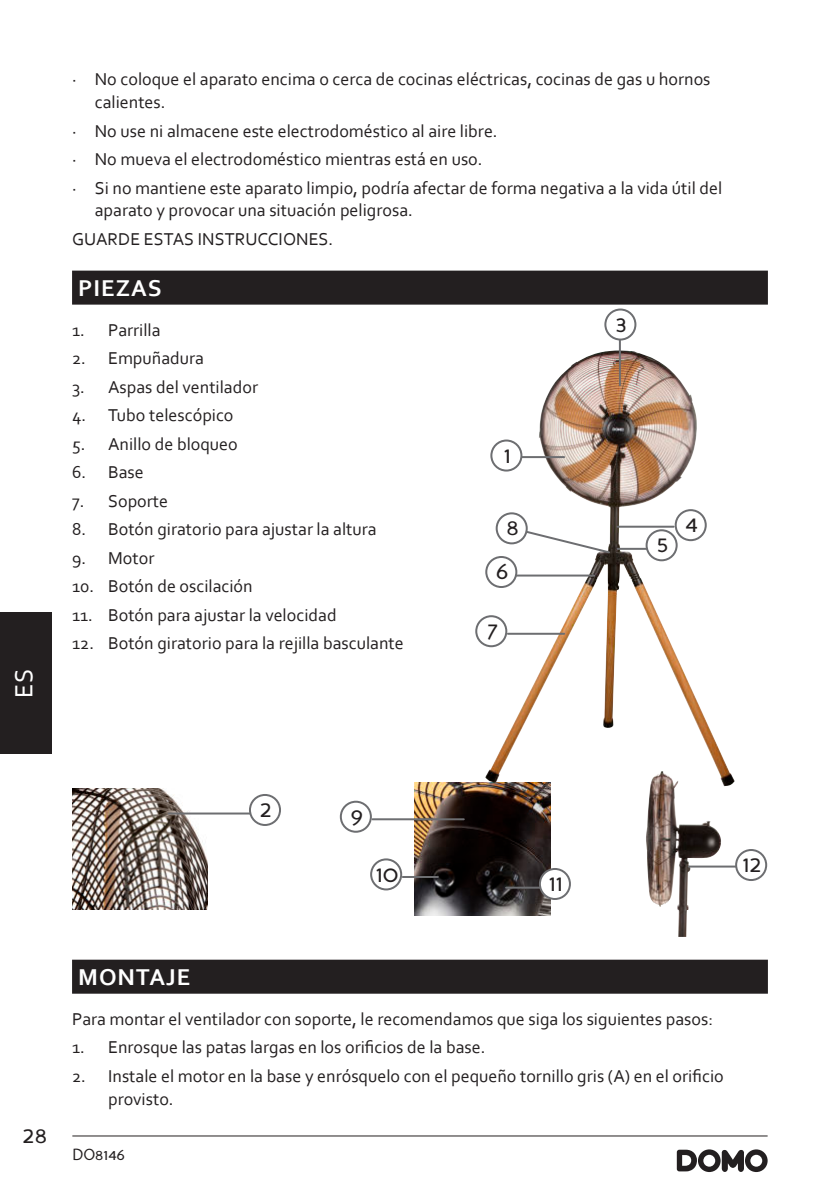
<style>
.page{position:relative;width:840px;height:1191px;background:#fff}
.page>*{position:absolute;margin:0;border:0;box-sizing:border-box;transform-origin:0 0}
.t1{font:26px "Corbel";color:#fff}
.t2{font:24px/43.6px "Perspective Sans";color:#231f20;text-align:center}
.t3{font:700 24px "Corbel";letter-spacing:.04em;color:#fff}
.t4{font:18px/28.4px "Corbel";color:#231f20}
.t5{font:16px "Perspective Sans";color:#231f20}
</style>
<div class="page">
<hr style="left:72px;top:1135px;width:695px;height:1px;background:#231f20">
<svg style="left:676px;top:1149px;width:91px;height:23px"></svg>
<div style="left:0;top:612px;width:51px;height:142px;background:#231f20"></div>
<div style="left:72px;top:271px;width:695px;height:34px;background:#231f20"></div>
<div style="left:72px;top:959px;width:695px;height:34px;background:#231f20"></div>
<img style="left:646px;top:786px;width:75px;height:151px">
<hr style="left:688px;top:865px;width:52px;height:2px;background:#6d6e71">
<div style="left:735px;top:850px;width:30px;height:30px;background:#fff;border-radius:50%"></div>
<div style="left:734px;top:849px;width:32px;height:32px;border:2px solid #6d6e71;border-radius:50%"></div>
<img style="left:72px;top:788px;width:135px;height:122px">
<hr style="left:168px;top:812px;width:92px;height:2px;background:#6d6e71">
<div style="left:250px;top:795px;width:30px;height:30px;background:#fff;border-radius:50%"></div>
<div style="left:249px;top:794px;width:32px;height:32px;border:2px solid #6d6e71;border-radius:50%"></div>
<img style="left:414px;top:782px;width:136px;height:133px">
<div style="left:370px;top:858px;width:32px;height:32px;border:2px solid #6d6e71;border-radius:50%"></div>
<hr style="left:402px;top:876px;width:35px;height:2px;background:#6d6e71">
<hr style="left:506px;top:886px;width:56px;height:2px;background:#6d6e71">
<div style="left:339px;top:800px;width:32px;height:32px;border:2px solid #6d6e71;border-radius:50%"></div>
<hr style="left:372px;top:818px;width:91px;height:2px;background:#6d6e71">
<div style="left:539px;top:869px;width:30px;height:30px;background:#fff;border-radius:50%"></div>
<div style="left:538px;top:868px;width:32px;height:32px;border:2px solid #6d6e71;border-radius:50%"></div>
<img style="left:485px;top:350px;width:249px;height:436px">
<hr style="left:507px;top:456px;width:56px;height:2px;background:#6d6e71">
<div style="left:491px;top:440px;width:30px;height:30px;background:#fff;border-radius:50%"></div>
<div style="left:490px;top:439px;width:32px;height:32px;border:2px solid #6d6e71;border-radius:50%"></div>
<hr style="left:618px;top:338px;width:2px;height:47px;background:#6d6e71">
<hr style="left:617px;top:526px;width:56px;height:2px;background:#6d6e71">
<div style="left:604px;top:308px;width:32px;height:32px;border:2px solid #6d6e71;border-radius:50%"></div>
<div style="left:675px;top:510px;width:30px;height:30px;background:#fff;border-radius:50%"></div>
<div style="left:674px;top:509px;width:32px;height:32px;border:2px solid #6d6e71;border-radius:50%"></div>
<hr style="left:617px;top:548px;width:43px;height:2px;background:#6d6e71">
<div style="left:646px;top:530px;width:30px;height:30px;background:#fff;border-radius:50%"></div>
<div style="left:645px;top:529px;width:32px;height:32px;border:2px solid #6d6e71;border-radius:50%"></div>
<hr style="left:502px;top:574px;width:91px;height:2px;background:#6d6e71">
<div style="left:476px;top:616px;width:30px;height:30px;background:#fff;border-radius:50%"></div>
<div style="left:475px;top:615px;width:32px;height:32px;border:2px solid #6d6e71;border-radius:50%"></div>
<hr style="left:507px;top:633px;width:56px;height:2px;background:#6d6e71">
<svg style="left:517px;top:528px;width:94px;height:27px"></svg>
<div style="left:496px;top:513px;width:30px;height:30px;background:#fff;border-radius:50%"></div>
<div style="left:495px;top:512px;width:32px;height:32px;border:2px solid #6d6e71;border-radius:50%"></div>
<div style="left:486px;top:557px;width:30px;height:30px;background:#fff;border-radius:50%"></div>
<div style="left:485px;top:556px;width:32px;height:32px;border:2px solid #6d6e71;border-radius:50%"></div>
<h1 class="t1" style="left:8px;top:697px;width:30px;rotate:-90deg">ES</h1>
<p class="t4" style="left:95px;top:69px;width:617px;line-height:22.8px;text-indent:-23px">· No coloque el aparato encima o cerca de cocinas eléctricas, cocinas de gas u hornos calientes.</p>
<p class="t4" style="left:72px;top:118px;width:651px">· No use ni almacene este electrodoméstico al aire libre.<br>· No mueva el electrodoméstico mientras está en uso.<br>· Si no mantiene este aparato limpio, podría afectar de forma negativa a la vida útil del</p>
<p class="t4" style="left:72px;top:197px;width:342px;text-indent:23px">aparato y provocar una situación peligrosa.<br>GUARDE ESTAS INSTRUCCIONES.</p>
<h2 class="t3" style="left:78px;top:276px;width:85px">PIEZAS</h2>
<p class="t4" style="left:72px;top:317px;width:90px">1. Parrilla</p>
<p class="t4" style="left:72px;top:345px;width:133px">2. Empuñadura</p>
<p class="t4" style="left:72px;top:374px;width:187px">3. Aspas del ventilador</p>
<p class="t4" style="left:72px;top:402px;width:163px">4. Tubo telescópico</p>
<p class="t4" style="left:72px;top:431px;width:167px">5. Anillo de bloqueo</p>
<p class="t4" style="left:72px;top:459px;width:73px">6. Base</p>
<p class="t4" style="left:72px;top:487px;width:97px">7. Soporte</p>
<p class="t4" style="left:72px;top:516px;width:306px">8. Botón giratorio para ajustar la altura</p>
<p class="t4" style="left:72px;top:544px;width:84px">9. Motor</p>
<p class="t4" style="left:72px;top:573px;width:182px">10. Botón de oscilación</p>
<p class="t4" style="left:72px;top:601px;width:266px">11. Botón para ajustar la velocidad</p>
<p class="t4" style="left:72px;top:630px;width:333px">12. Botón giratorio para la rejilla basculante</p>
<h2 class="t2" style="left:615px;top:301px;width:13px">3</h2>
<h2 class="t2" style="left:503px;top:432px;width:9px">1</h2>
<h2 class="t2" style="left:685px;top:502px;width:14px">4</h2>
<h2 class="t2" style="left:495px;top:505px;width:24px">8<br>6</h2>
<h2 class="t2" style="left:656px;top:522px;width:14px">5</h2>
<h2 class="t2" style="left:486px;top:608px;width:13px">7</h2>
<h2 class="t2" style="left:260px;top:787px;width:14px">2</h2>
<h2 class="t2" style="left:350px;top:793px;width:14px">9</h2>
<h2 class="t2" style="left:375px;top:851px;width:24px">10</h2>
<h2 class="t2" style="left:548px;top:861px;width:16px">11</h2>
<h2 class="t2" style="left:742px;top:842px;width:21px">12</h2>
<h2 class="t2" style="left:22px;top:1112px;width:26px">28</h2>
<h2 class="t3" style="left:78px;top:965px;width:113px">MONTAJE</h2>
<p class="t4" style="left:72px;top:1004px;width:642px">Para montar el ventilador con soporte, le recomendamos que siga los siguientes pasos:</p>
<p class="t4" style="left:72px;top:1034px;width:415px">1. Enrosque las patas largas en los orificios de la base.</p>
<p class="t4" style="left:108px;top:1065px;width:616px;line-height:22.8px;text-indent:-36px">2. Instale el motor en la base y enrósquelo con el pequeño tornillo gris (A) en el orificio provisto.</p>
<p class="t5" style="left:72px;top:1145px;width:54px">DO8146</p>
</div>
